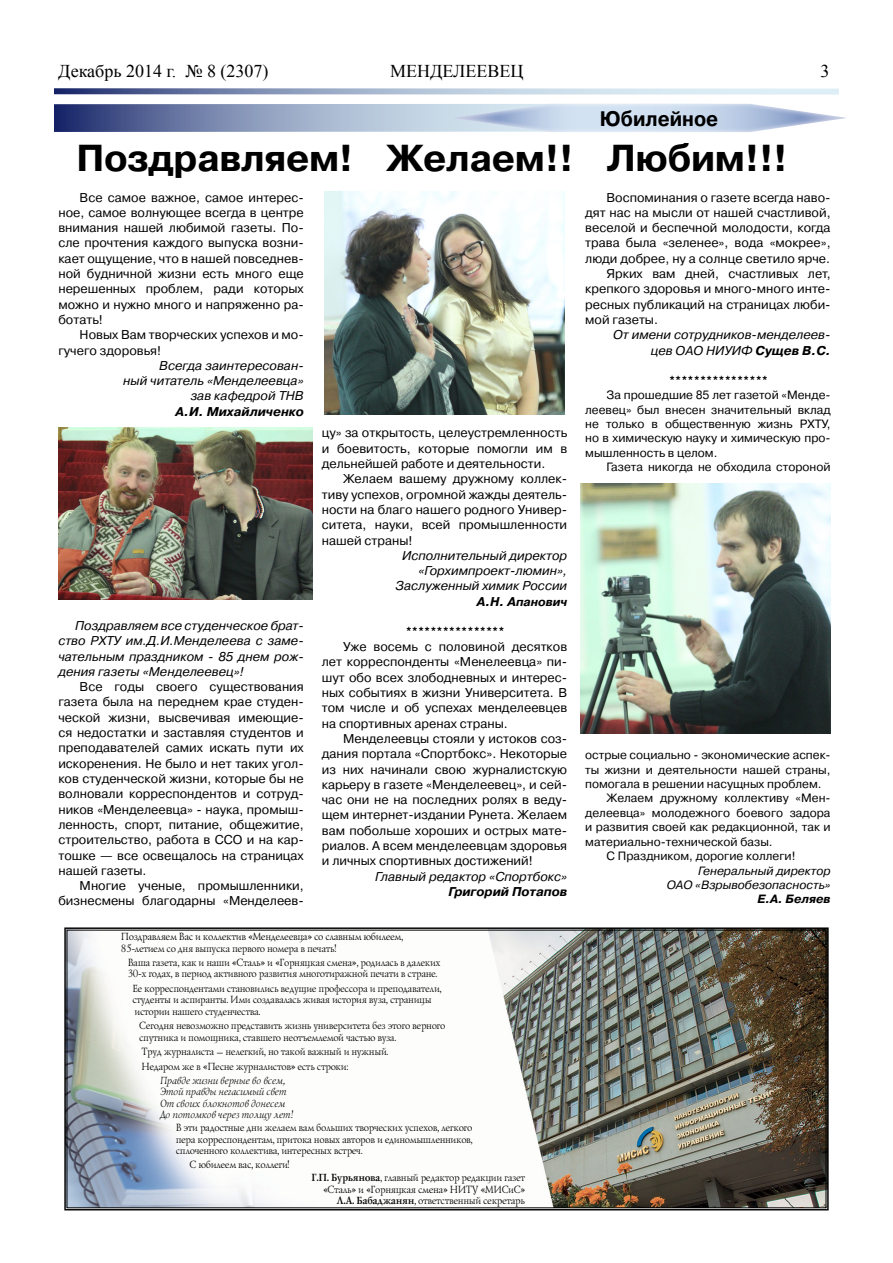
<style>
.page{position:relative;width:893px;height:1263px;background:#fff}
.page>*{position:absolute;margin:0;border:0;box-sizing:border-box;transform-origin:0 0}
.t1{font:700 37.5px "Pragmatica C";letter-spacing:-.01em;color:#000}
.t2{font:700 21px "Pragmatica C";color:#000;scale:.92 1}
.t3{font:18px "Times New Roman";color:#000}
.t4{font:12.75px/15.3px "Pragmatica C";color:#000;text-align:justify}
.t5{font:italic 12.75px/15.3px "Pragmatica C";color:#000;text-align:right}
.t6{font:700 12.75px "Pragmatica C";color:#000}
.t7{font:italic 700 12.75px "Pragmatica C";color:#000}
.t8{font:12px/14.4px "Pragmatica C";color:#000;text-align:justify}
.t9{font:italic 12px/14.4px "Pragmatica C";color:#000;text-align:right}
.t10{font:italic 700 12px "Pragmatica C";color:#000}
.t11{font:10.65px/11.4px "Lazurski C";color:#000;scale:.92 1}
.t12{font:italic 10.65px/11.4px "Lazurski C";color:#000;scale:.92 1}
.s1{font-size:12.75px}
.s2{font-weight:700}
</style>
<div class="page">
<svg style="left:54px;top:104px;width:399px;height:28px;background:#8393b5"></svg>
<img style="left:453px;top:104px;width:393px;height:28px">
<svg style="left:54px;top:88px;width:785px;height:7px;background:#b1bed4"></svg>
<img style="left:64px;top:927px;width:765px;height:284px">
<img style="left:325px;top:192px;width:239px;height:223px">
<img style="left:580px;top:484px;width:251px;height:249px">
<img style="left:58px;top:427px;width:255px;height:173px">
<h3 class="t3" style="left:58px;top:59px;width:212px">Декабрь 2014 г. № 8 (2307)</h3>
<h3 class="t3" style="left:390px;top:59px;width:135px">МЕНДЕЛЕЕВЕЦ</h3>
<h3 class="t3" style="left:820px;top:59px;width:10px">3</h3>
<h2 class="t2" style="left:600px;top:107px;width:130px">Юбилейное</h2>
<h1 class="t1" style="left:77px;top:138px;width:713px">Поздравляем! Желаем!! Любим!!!</h1>
<p class="t4" style="left:58px;top:190px;width:247px;text-indent:21px">Все самое важное, самое интерес&shy;ное, самое волнующее всегда в центре внимания нашей любимой газеты. По&shy;сле прочтения каждого выпуска возни&shy;кает ощущение, что в нашей повседнев&shy;ной будничной жизни есть много еще нерешенных проблем, ради которых можно и нужно много и напряженно ра&shy;ботать!</p>
<p class="t4" style="left:58px;top:327px;width:247px;text-indent:21px">Новых Вам творческих успехов и мо&shy;гучего здоровья!</p>
<p class="t5" style="left:123px;top:358px;width:182px">Всегда заинтересован-<br>ный читатель «Менделеевца» зав кафедрой ТНВ</p>
<p class="t7" style="left:176px;top:404px;width:130px">А.И. Михайличенко</p>
<p class="t5" style="left:58px;top:618px;width:247px;text-align:justify;text-indent:17px">Поздравляем все студенческое брат&shy;ство РХТУ им.Д.И.Менделеева с заме&shy;чательным праздником - 85 днем рож&shy;дения газеты «Менделеевец»!</p>
<p class="t4" style="left:58px;top:679px;width:247px;text-indent:21px">Все годы своего существования газета была на переднем крае студен&shy;ческой жизни, высвечивая имеющие&shy;ся недостатки и заставляя студентов и преподавателей самих искать пути их искоренения. Не было и нет таких угол&shy;ков студенческой жизни, которые бы не волновали корреспондентов и сотруд&shy;ников «Менделеевца» - наука, промыш&shy;ленность, спорт, питание, общежитие, строительство, работа в ССО и на кар&shy;тошке — все освещалось на страницах нашей газеты.</p>
<p class="t4" style="left:58px;top:878px;width:247px;text-align:right">Многие ученые, промышленники, бизнесмены благодарны «Менделеев-</p>
<p class="t4" style="left:322px;top:425px;width:247px">цу» за открытость, целеустремленность и боевитость, которые помогли им в дельнейшей работе и деятельности.</p>
<p class="t4" style="left:322px;top:471px;width:247px;text-indent:21px">Желаем вашему дружному коллек&shy;тиву успехов, огромной жажды деятель&shy;ности на благо нашего родного Универ&shy;ситета, науки, всей промышленности нашей страны!</p>
<p class="t5" style="left:395px;top:548px;width:173px">Исполнительный директор «Горхимпроект-люмин»,<br>Заслуженный химик России</p>
<p class="t10" style="left:477px;top:595px;width:92px"><span class="s1">А.Н. А</span>панович</p>
<p class="t6" style="left:406px;top:624px;width:100px">****************</p>
<p class="t4" style="left:322px;top:639px;width:247px;text-indent:21px">Уже восемь с половиной десятков лет корреспонденты «Менелеевца» пи&shy;шут обо всех злободневных и интерес&shy;ных событиях в жизни Университета. В том числе и об успехах менделеевцев на спортивных аренах страны.</p>
<p class="t4" style="left:322px;top:731px;width:247px;text-indent:21px">Менделеевцы стояли у истоков соз&shy;дания портала «Спортбокс». Некоторые из них начинали свою журналистскую карьеру в газете «Менделеевец»‚ и сей&shy;час они не на последних ролях в веду&shy;щем интернет-издании Рунета. Желаем вам побольше хороших и острых мате&shy;риалов. А всем менделеевцам здоровья и личных спортивных достижений!</p>
<p class="t5" style="left:375px;top:869px;width:194px">Главный редактор «Спортбокс»</p>
<p class="t7" style="left:448px;top:884px;width:120px">Григорий Потапов</p>
<p class="t11" style="left:121px;top:931px;width:308px">Поздравляем Вас и коллектив «Менделеевца» со славным юбилеем,<br>85-летием со дня выпуска первого номера в печать!</p>
<p class="t11" style="left:127px;top:957px;width:341px">Ваша газета, как и наши «Сталь» и «Горняцкая смена», родилась в далеких<br>30-х годах, в период активного развития многотиражной печати в стране.</p>
<p class="t11" style="left:132px;top:983px;width:337px">Ее корреспондентами становились ведущие профессора и преподаватели, студенты и аспиранты. Ими создавалась живая история вуза, страницы истории нашего студенчества.</p>
<p class="t11" style="left:139px;top:1020px;width:334px">Сегодня невозможно представить жизнь университета без этого верного спутника и помощника, ставшего неотъемлемой частью вуза.</p>
<p class="t11" style="left:141px;top:1044px;width:270px;line-height:14.4px">Труд журналиста – нелегкий, но такой важный и нужный.<br>Недаром же в «Песне журналистов» есть строки:</p>
<p class="t12" style="left:159px;top:1075px;width:147px">Правде жизни верные во всем,<br>Этой правды негасимый свет<br>От своих блокнотов донесем<br>До потомков через толщу лет!</p>
<p class="t11" style="left:175px;top:1122px;width:324px;text-align:justify">В эти радостные дни желаем вам больших творческих успехов, легкого пера корреспондентам, притока новых авторов и единомышленников, сплоченного коллектива, интересных встреч.</p>
<p class="t11" style="left:189px;top:1159px;width:110px">С юбилеем вас, коллеги!</p>
<p class="t11" style="left:311px;top:1172px;width:233px;text-align:right"><span class="s2">Г.П. Бурьянова</span>, главный редактор редакции газет «Сталь» и «Горняцкая смена» НИТУ «МИСиС»<br><span class="s2">Л.А. Бабаджанян</span>, ответственный секретарь</p>
<p class="t4" style="left:606px;top:190px;width:226px">Воспоминания о газете всегда наво-</p>
<p class="t4" style="left:585px;top:205px;width:247px">дят нас на мысли от нашей счастливой,</p>
<p class="t4" style="left:585px;top:220px;width:247px">веселой и беспечной молодости, когда</p>
<p class="t4" style="left:585px;top:235px;width:247px">трава была «зеленее», вода «мокрее»,</p>
<p class="t4" style="left:585px;top:251px;width:246px">люди добрее, ну а солнце светило ярче.</p>
<p class="t4" style="left:606px;top:266px;width:226px">Ярких вам дней, счастливых лет,</p>
<p class="t4" style="left:585px;top:281px;width:247px">крепкого здоровья и много-много инте-</p>
<p class="t4" style="left:585px;top:297px;width:247px">ресных публикаций на страницах люби-</p>
<p class="t4" style="left:585px;top:312px;width:74px">мой газеты.</p>
<p class="t5" style="left:613px;top:327px;width:219px">От имени сотрудников-менделеев&shy;цев ОАО НИУИФ <span class="s2">Сущев В.С.</span></p>
<p class="t6" style="left:669px;top:373px;width:100px">****************</p>
<p class="t8" style="left:585px;top:388px;width:247px;text-indent:21px">За прошедшие 85 лет газетой «Менде&shy;леевец» был внесен значительный вклад не только в общественную жизнь РХТУ, но в химическую науку и химическую про&shy;мышленность в целом.</p>
<p class="t8" style="left:606px;top:460px;width:226px">Газета никогда не обходила стороной</p>
<p class="t8" style="left:585px;top:748px;width:247px">острые социально - экономические аспек-</p>
<p class="t8" style="left:585px;top:762px;width:247px">ты жизни и деятельности нашей страны,</p>
<p class="t8" style="left:585px;top:777px;width:238px">помогала в решении насущных проблем.</p>
<p class="t8" style="left:606px;top:791px;width:226px">Желаем дружному коллективу «Мен-</p>
<p class="t8" style="left:585px;top:806px;width:247px">делеевца» молодежного боевого задора</p>
<p class="t8" style="left:585px;top:820px;width:247px">и развития своей как редакционной, так и</p>
<p class="t8" style="left:585px;top:834px;width:189px">материально-технической базы.</p>
<p class="t8" style="left:606px;top:849px;width:190px">С Праздником, дорогие коллеги!</p>
<p class="t9" style="left:667px;top:863px;width:165px">Генеральный директор<br>ОАО «Взрывобезопасность»</p>
<p class="t10" style="left:757px;top:892px;width:75px">Е.А. Беляев</p>
</div>
